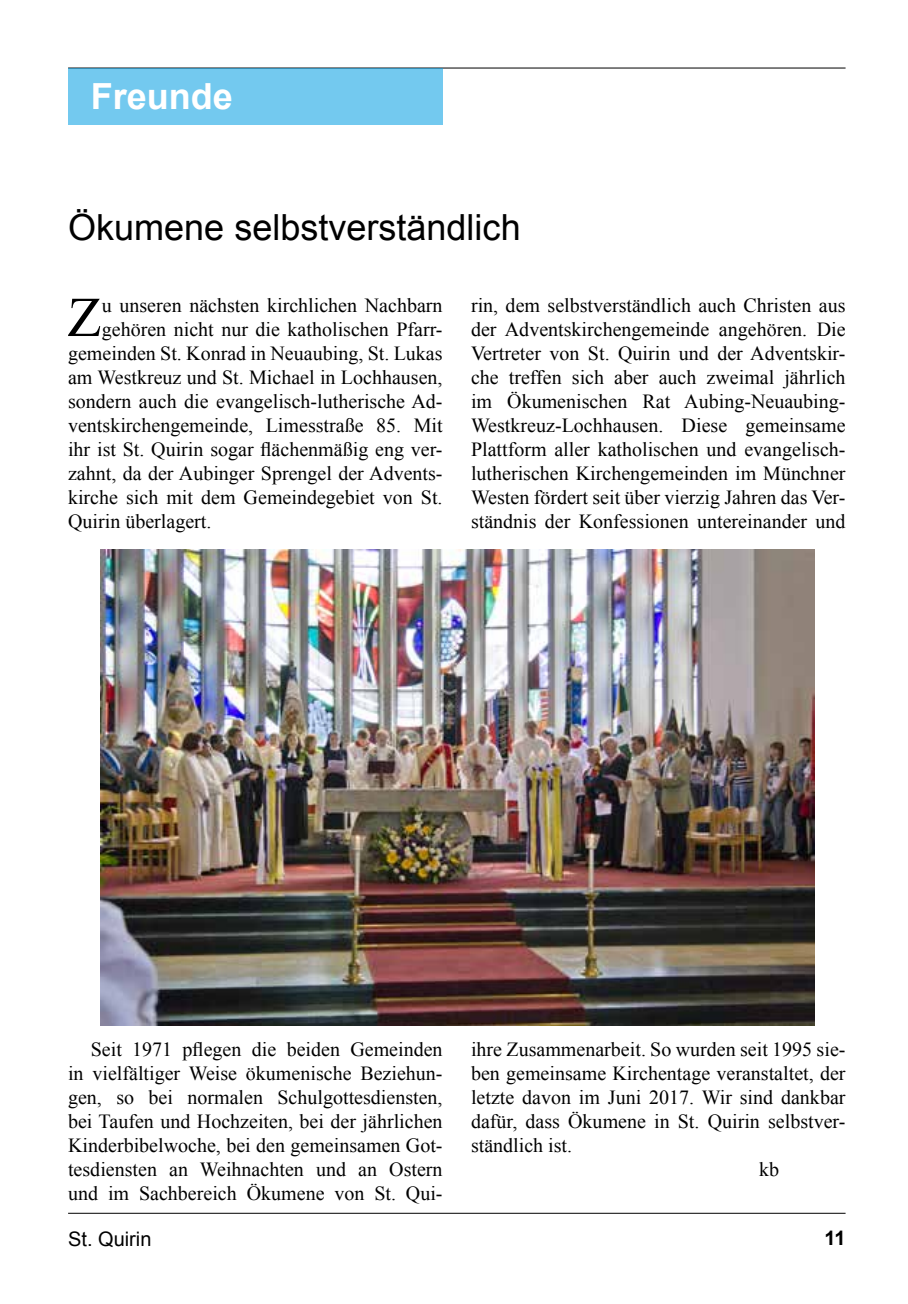
<style>
.page{position:relative;width:908px;height:1304px;background:#fff}
.page>*{position:absolute;margin:0;border:0;box-sizing:border-box;transform-origin:0 0}
.t1{font:56.2px "Times New Roman";color:#000}
.t2{font:36px "Arial";color:#000}
.t3{font:700 36px "Arial";color:#fff}
.t4{font:20px/24px "Times New Roman";color:#000;text-align:justify}
.t5{font:20px "Arial";color:#000}
.t6{font:700 20px "Arial";color:#000}
</style>
<div class="page">
<hr style="left:68px;top:68px;width:777px;height:1px;background:#000">
<hr style="left:68px;top:1213px;width:777px;height:1px;background:#000">
<div style="left:68px;top:68px;width:374px;height:56px;background:#73c9ef"></div>
<img style="left:101px;top:550px;width:712px;height:475px">
<h2 class="t3" style="left:91px;top:72px;width:144px">Freunde</h2>
<h2 class="t2" style="left:68px;top:204px;width:454px">Ökumene selbstverständlich</h2>
<h1 class="t1" style="left:67px;top:279px;width:36px">Z</h1>
<p class="t4" style="left:102px;top:293px;width:342px">u unseren nächsten kirchlichen Nachbarn</p>
<p class="t4" style="left:102px;top:317px;width:342px">gehören nicht nur die katholischen Pfarr-</p>
<p class="t4" style="left:68px;top:341px;width:376px">gemeinden St. Konrad in Neuaubing, St. Lukas</p>
<p class="t4" style="left:68px;top:365px;width:376px">am Westkreuz und St. Michael in Lochhausen,</p>
<p class="t4" style="left:68px;top:389px;width:376px">sondern auch die evangelisch-lutherische Ad-</p>
<p class="t4" style="left:68px;top:413px;width:376px">ventskirchengemeinde, Limesstraße 85. Mit</p>
<p class="t4" style="left:68px;top:437px;width:376px">ihr ist St. Quirin sogar flächenmäßig eng ver-</p>
<p class="t4" style="left:68px;top:461px;width:376px">zahnt, da der Aubinger Sprengel der Advents-</p>
<p class="t4" style="left:68px;top:485px;width:376px">kirche sich mit dem Gemeindegebiet von St.</p>
<p class="t4" style="left:68px;top:509px;width:145px">Quirin überlagert.</p>
<p class="t4" style="left:471px;top:293px;width:376px">rin, dem selbstverständlich auch Christen aus der Adventskirchengemeinde angehören. Die Vertreter von St. Quirin und der Adventskir&shy;che treffen sich aber auch zweimal jährlich im Ökumenischen Rat Aubing-Neuaubing-Westkreuz-Lochhausen. Diese gemeinsame Plattform aller katholischen und evangelisch&shy;lutherischen Kirchengemeinden im Münchner Westen fördert seit über vierzig Jahren das Ver&shy;ständnis der Konfessionen untereinander und</p>
<p class="t4" style="left:68px;top:1037px;width:376px;text-indent:23px">Seit 1971 pflegen die beiden Gemeinden in vielfältiger Weise ökumenische Beziehun&shy;gen, so bei normalen Schulgottesdiensten, bei Taufen und Hochzeiten, bei der jährlichen Kinderbibelwoche, bei den gemeinsamen Got&shy;tesdiensten an Weihnachten und an Ostern und im Sachbereich Ökumene von St. Qui-</p>
<p class="t4" style="left:471px;top:1037px;width:376px">ihre Zusammenarbeit. So wurden seit 1995 sie-</p>
<p class="t4" style="left:471px;top:1061px;width:376px">ben gemeinsame Kirchentage veranstaltet, der</p>
<p class="t4" style="left:471px;top:1085px;width:376px">letzte davon im Juni 2017. Wir sind dankbar</p>
<p class="t4" style="left:471px;top:1109px;width:376px">dafür, dass Ökumene in St. Quirin selbstver-</p>
<p class="t4" style="left:471px;top:1133px;width:103px">ständlich ist.</p>
<p class="t4" style="left:759px;top:1157px;width:21px">kb</p>
<p class="t5" style="left:68px;top:1226px;width:85px">St. Quirin</p>
<p class="t6" style="left:824px;top:1224px;width:23px">11</p>
</div>
